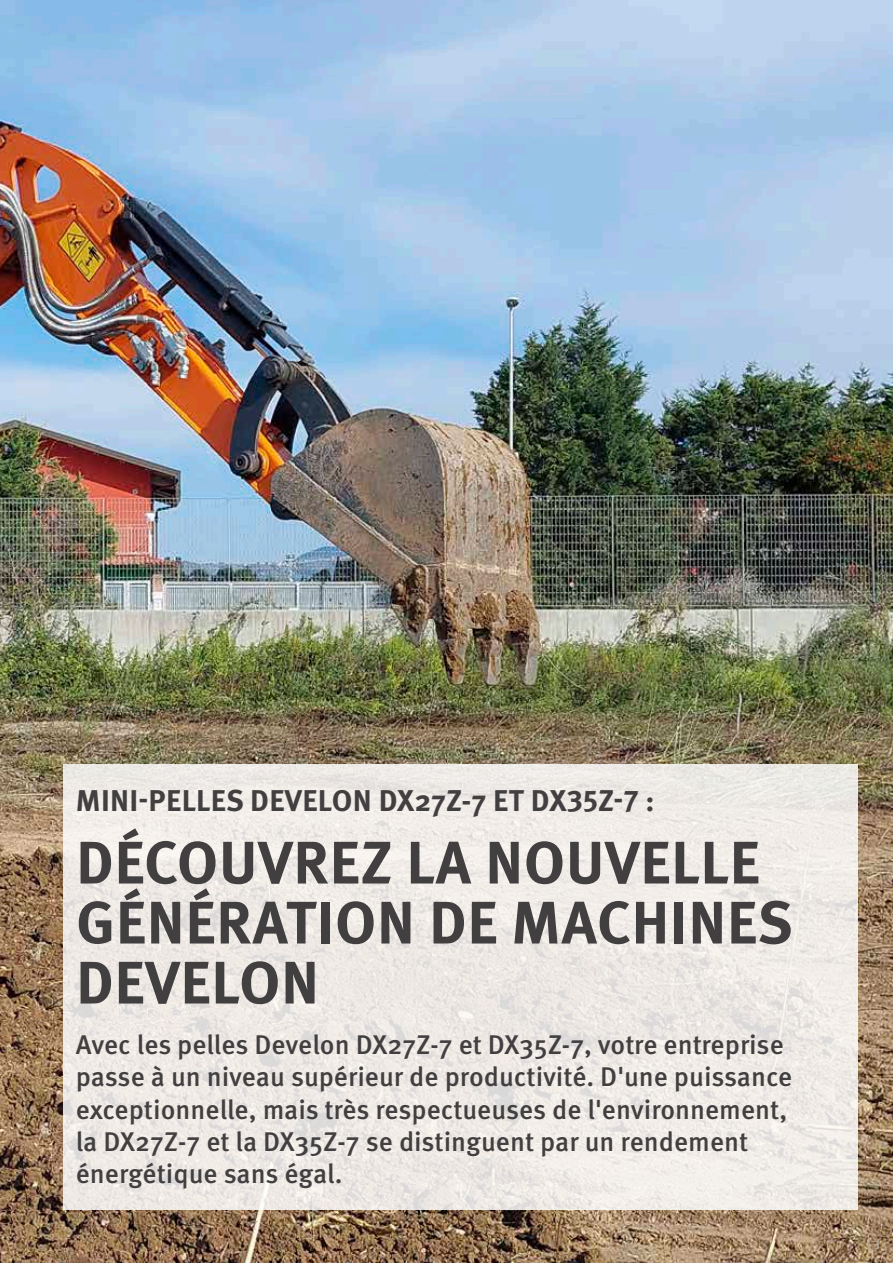
<style>
.page{position:relative;width:893px;height:1263px;background:#fff}
.page>*{position:absolute;margin:0;border:0;box-sizing:border-box;transform-origin:0 0}
.t1{font:700 60px/60px "Meta Pro";letter-spacing:.01em;color:#423f41}
.t2{font:700 30px "Meta Pro";letter-spacing:.01em;color:#423f41}
.t3{font:500 27px/32.4px "Meta Pro";color:#423f41}
.t4{font:12px "Meta Pro Norm";color:#b2b2b2}
</style>
<div class="page">
<img style="left:0;top:0;width:893px;height:1263px">
<svg style="left:64px;top:764px;width:794px;height:446px;background:#ede9e5"></svg>
<p class="t2" style="left:76px;top:777px;width:580px">MINI-PELLES DEVELON DX27Z-7 ET DX35Z-7 :</p>
<h1 class="t1" style="left:76px;top:829px;width:718px">DÉCOUVREZ LA NOUVELLE<br>GÉNÉRATION DE MACHINES<br>DEVELON</h1>
<p class="t3" style="left:76px;top:1026px;width:718px">Avec les pelles Develon DX27Z-7 et DX35Z-7, votre entreprise passe à un niveau supérieur de productivité. D'une puissance exceptionnelle, mais très respectueuses de l'environnement, la DX27Z-7 et la DX35Z-7 se distinguent par un rendement énergétique sans égal.</p>
<p class="t4" style="left:868px;top:1233px;width:14px">| 3</p>
</div>
